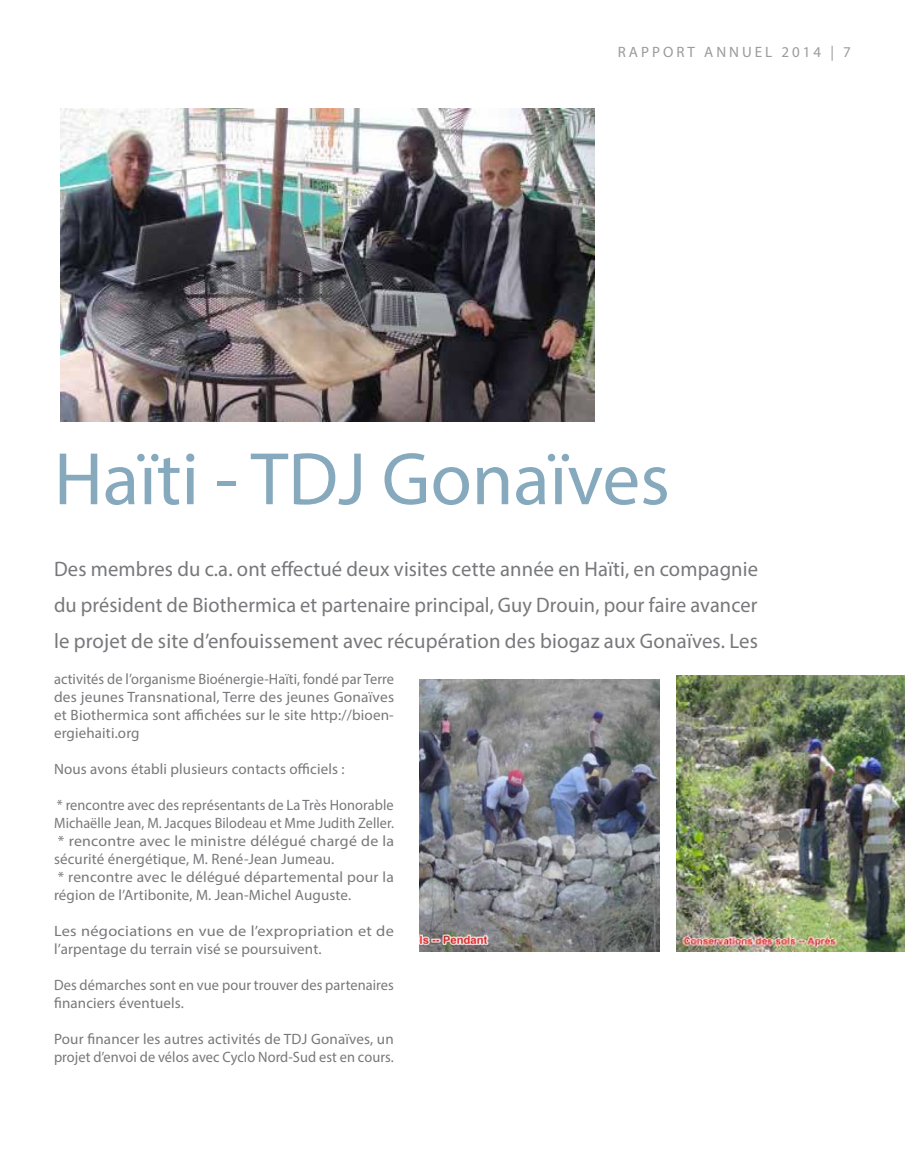
<style>
.page{position:relative;width:905px;height:1175px;background:#fff}
.page>*{position:absolute;margin:0;border:0;box-sizing:border-box;transform-origin:0 0}
.t1{font:75px "Myriad Pro";color:#6894ad}
.t2{font:21px/36px "Myriad Pro";letter-spacing:.01em;color:#77787b;text-align:justify}
.t3{font:15px/18px "Myriad Pro";letter-spacing:.01em;color:#77787b;scale:.96 1}
.t4{font:15px/18px "Myriad Pro";letter-spacing:.01em;color:#77787b}
.t5{font:15px/18px "Myriad Pro";letter-spacing:.01em;color:#77787b;scale:1.09 1}
.t6{font:15px "Myriad Pro";letter-spacing:.2em;color:#999b9c}
</style>
<div class="page">
<img style="left:676px;top:675px;width:228px;height:276px">
<img style="left:419px;top:679px;width:240px;height:272px">
<img style="left:61px;top:108px;width:533px;height:313px">
<p class="t6" style="left:617px;top:43px;width:235px">RAPPORT ANNUEL 2014 | 7</p>
<h1 class="t1" style="left:54px;top:433px;width:617px">Haïti - TDJ Gonaïves</h1>
<p class="t2" style="left:54px;top:551px;width:705px">Des membres du c.a. ont effectué deux visites cette année en Haïti, en compagnie du président de Biothermica et partenaire principal, Guy Drouin, pour faire avancer le projet de site d’enfouissement avec récupération des biogaz aux Gonaïves. Les</p>
<p class="t3" style="left:54px;top:670px;width:356px;text-align:justify">activités de l’organisme Bioénergie-Haïti, fondé par Terre des jeunes Transnational, Terre des jeunes Gonaïves et Biothermica sont affichées sur le site http://bioen&shy;ergiehaiti.org</p>
<p class="t4" style="left:54px;top:760px;width:292px">Nous avons établi plusieurs contacts officiels :</p>
<p class="t3" style="left:54px;top:796px;width:356px">* rencontre avec des représentants de La Très Honorable Michaëlle Jean, M. Jacques Bilodeau et Mme Judith Zeller. * rencontre avec le ministre délégué chargé de la sécurité énergétique, M. René-Jean Jumeau.<br>* rencontre avec le délégué départemental pour la région de l’Artibonite, M. Jean-Michel Auguste.</p>
<p class="t5" style="left:54px;top:922px;width:313px">Les négociations en vue de l’expropriation et de l’arpentage du terrain visé se poursuivent.</p>
<p class="t3" style="left:54px;top:976px;width:355px">Des démarches sont en vue pour trouver des partenaires financiers éventuels.</p>
<p class="t4" style="left:54px;top:1030px;width:341px">Pour financer les autres activités de TDJ Gonaïves, un projet d’envoi de vélos avec Cyclo Nord-Sud est en cours.</p>
</div>
